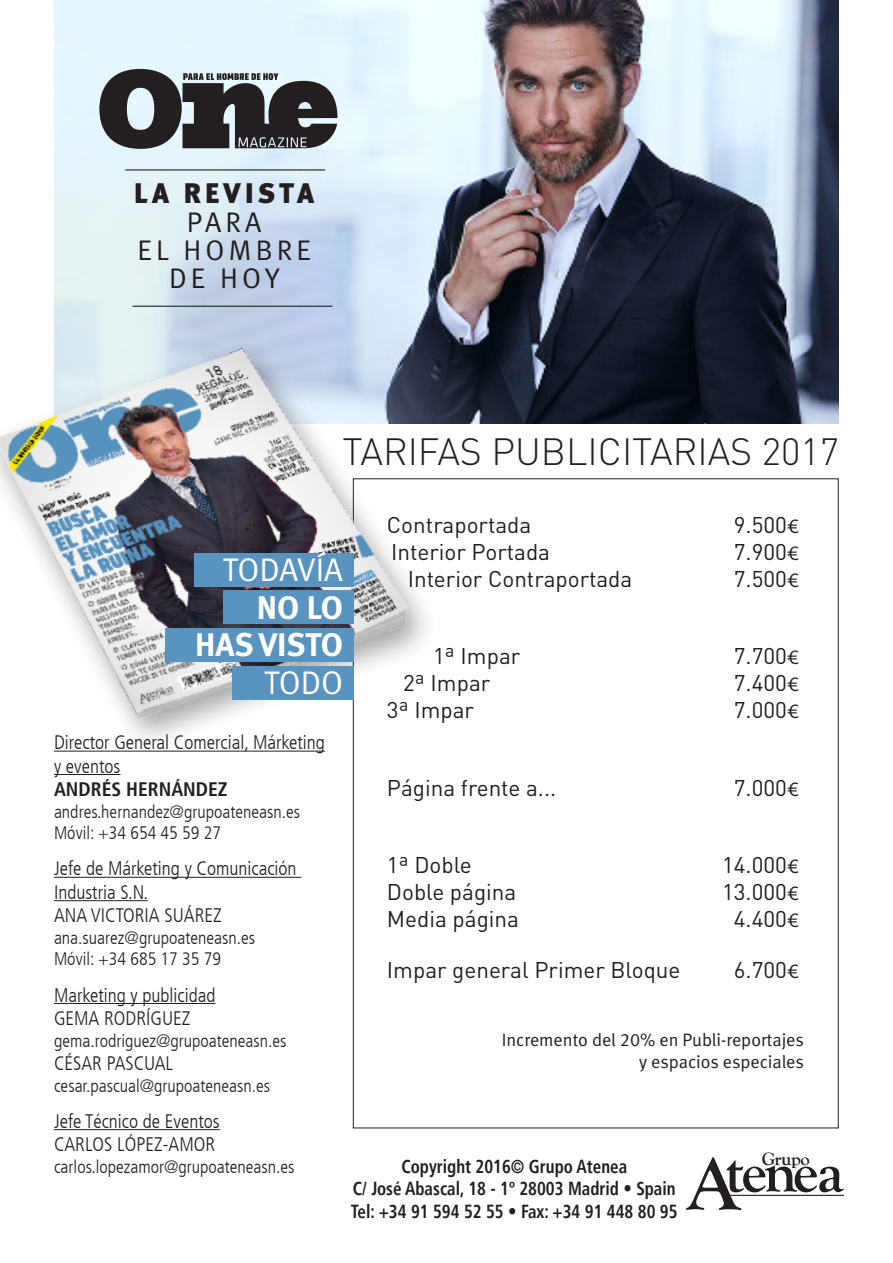
<style>
.page{position:relative;width:893px;height:1263px;background:#fff}
.page>*{position:absolute;margin:0;border:0;box-sizing:border-box;transform-origin:0 0}
.t1{font:700 77.4px "Goudy Old Style T";color:#231f20}
.t2{font:700 60.45px "Goudy Old Style T";letter-spacing:-.05em;color:#231f20}
.t3{font:300 37.5px "DIN";color:#231f20}
.t4{font:32.7px "Meta Bold LF";color:#fff}
.t5{font:32.7px "Meta Normal LF";color:#fff}
.t6{font:28.35px "Meta Normal LF";letter-spacing:.15em;color:#231f20}
.t7{font:28.35px "Meta Black Lf";letter-spacing:.15em;color:#231f20}
.t8{font:22.5px "DIN";color:#231f20}
.t9{font:300 condensed 19.5px/23.4px "Frutiger LT";color:#231f20}
.t10{font:700 condensed 19.5px "Frutiger LT";color:#231f20}
.t11{font:700 condensed 18.9px/22.6px "Frutiger LT";color:#231f20;text-align:center;scale:.9 1}
.t12{font:700 18.75px "Goudy Old Style T";letter-spacing:-.02em;color:#231f20}
.t13{font:300 condensed 18px "Frutiger LT";color:#231f20}
.t14{font:18px/21.6px "Meta Normal LF";color:#231f20;text-align:right}
.s1{font-family:"Meta Normal LF";font-size:19.5px}
</style>
<div class="page">
<hr style="left:54px;top:877px;width:247px;height:1px;background:#231f20">
<hr style="left:54px;top:900px;width:94px;height:1px;background:#231f20">
<hr style="left:54px;top:1003px;width:161px;height:1px;background:#231f20">
<hr style="left:54px;top:1129px;width:166px;height:1px;background:#231f20">
<hr style="left:728px;top:1195px;width:116px;height:1px;background:#231f20">
<img style="left:54px;top:0;width:785px;height:423px">
<svg style="left:98px;top:69px;width:239px;height:80px;background:#606366"></svg>
<hr style="left:125px;top:169px;width:200px;height:1px;background:#231f20">
<img style="left:0;top:296px;width:440px;height:488px">
<div style="left:194px;top:553px;width:160px;height:33px;background:#5993c0"></div>
<div style="left:224px;top:590px;width:130px;height:34px;background:#5993c0"></div>
<div style="left:165px;top:628px;width:189px;height:34px;background:#5993c0"></div>
<div style="left:232px;top:666px;width:122px;height:34px;background:#5993c0"></div>
<p class="t7" style="left:134px;top:176px;width:181px">LA REVISTA</p>
<p class="t6" style="left:187px;top:205px;width:76px">PARA</p>
<p class="t6" style="left:137px;top:234px;width:175px">EL HOMBRE</p>
<p class="t6" style="left:169px;top:262px;width:112px">DE HOY</p>
<p class="t3" style="left:342px;top:429px;width:498px">TARIFAS PUBLICITARIAS 2017</p>
<p class="t5" style="left:223px;top:551px;width:122px">TODAVÍA</p>
<p class="t4" style="left:257px;top:588px;width:88px">NO LO</p>
<p class="t4" style="left:195px;top:625px;width:149px">HAS VISTO</p>
<p class="t5" style="left:264px;top:663px;width:80px">TODO</p>
<p class="t8" style="left:387px;top:511px;width:146px">Contraportada</p>
<p class="t8" style="left:734px;top:511px;width:67px">9.500<span class="s1">€</span></p>
<p class="t8" style="left:391px;top:538px;width:160px">Interior Portada</p>
<p class="t8" style="left:734px;top:538px;width:67px">7.900<span class="s1">€</span></p>
<p class="t8" style="left:408px;top:565px;width:226px">Interior Contraportada</p>
<p class="t8" style="left:734px;top:565px;width:67px">7.500<span class="s1">€</span></p>
<p class="t8" style="left:433px;top:642px;width:89px">1ª Impar</p>
<p class="t8" style="left:734px;top:642px;width:67px">7.700<span class="s1">€</span></p>
<p class="t8" style="left:403px;top:669px;width:89px">2ª Impar</p>
<p class="t8" style="left:734px;top:669px;width:67px">7.400<span class="s1">€</span></p>
<p class="t8" style="left:387px;top:696px;width:89px">3ª Impar</p>
<p class="t8" style="left:734px;top:696px;width:67px">7.000<span class="s1">€</span></p>
<p class="t9" style="left:54px;top:731px;width:272px">Director General Comercial, Márketing</p>
<p class="t9" style="left:54px;top:754px;width:68px">y eventos</p>
<p class="t10" style="left:54px;top:778px;width:175px">ANDRÉS HERNÁNDEZ</p>
<p class="t13" style="left:54px;top:801px;width:248px">andres.hernandez@grupoateneasn.es</p>
<p class="t13" style="left:54px;top:823px;width:169px">Móvil: +34 654 45 59 27</p>
<p class="t9" style="left:54px;top:857px;width:244px">Jefe de Márketing y Comunicación<br>Industria S.N.</p>
<p class="t9" style="left:54px;top:904px;width:169px">ANA VICTORIA SUÁREZ</p>
<p class="t13" style="left:54px;top:927px;width:203px">ana.suarez@grupoateneasn.es</p>
<p class="t13" style="left:54px;top:949px;width:169px">Móvil: +34 685 17 35 79</p>
<p class="t9" style="left:54px;top:983px;width:163px">Marketing y publicidad</p>
<p class="t9" style="left:54px;top:1007px;width:138px">GEMA RODRÍGUEZ</p>
<p class="t13" style="left:54px;top:1030px;width:234px">gema.rodriguez@grupoateneasn.es</p>
<p class="t9" style="left:54px;top:1052px;width:121px">CÉSAR PASCUAL</p>
<p class="t13" style="left:54px;top:1075px;width:218px">cesar.pascual@grupoateneasn.es</p>
<p class="t9" style="left:54px;top:1109px;width:167px">Jefe Técnico de Eventos</p>
<p class="t9" style="left:54px;top:1133px;width:163px">CARLOS LÓPEZ-AMOR</p>
<p class="t13" style="left:54px;top:1156px;width:242px">carlos.lopezamor@grupoateneasn.es</p>
<p class="t1" style="left:687px;top:1141px;width:55px">A</p>
<p class="t8" style="left:387px;top:774px;width:171px">Página frente a...</p>
<p class="t8" style="left:734px;top:774px;width:67px">7.000<span class="s1">€</span></p>
<p class="t8" style="left:387px;top:851px;width:86px">1ª Doble</p>
<p class="t8" style="left:722px;top:851px;width:79px">14.000<span class="s1">€</span></p>
<p class="t8" style="left:387px;top:878px;width:131px">Doble página</p>
<p class="t8" style="left:722px;top:878px;width:79px">13.000<span class="s1">€</span></p>
<p class="t8" style="left:387px;top:905px;width:134px">Media página</p>
<p class="t8" style="left:734px;top:905px;width:67px">4.400<span class="s1">€</span></p>
<p class="t8" style="left:387px;top:955px;width:295px">Impar general Primer Bloque</p>
<p class="t8" style="left:734px;top:955px;width:67px">6.700<span class="s1">€</span></p>
<p class="t14" style="left:502px;top:1029px;width:304px">Incremento del 20% en Publi-reportajes y espacios especiales</p>
<p class="t12" style="left:762px;top:1148px;width:50px">Grupo</p>
<p class="t11" style="left:353px;top:1155px;width:360px">Copyright 2016© Grupo Atenea<br>C/ José Abascal, 18 - 1º 28003 Madrid • Spain</p>
<p class="t11" style="left:351px;top:1200px;width:365px">Tel: +34 91 594 52 55 • Fax: +34 91 448 80 95</p>
<p class="t2" style="left:724px;top:1138px;width:120px">tenea</p>
</div>
